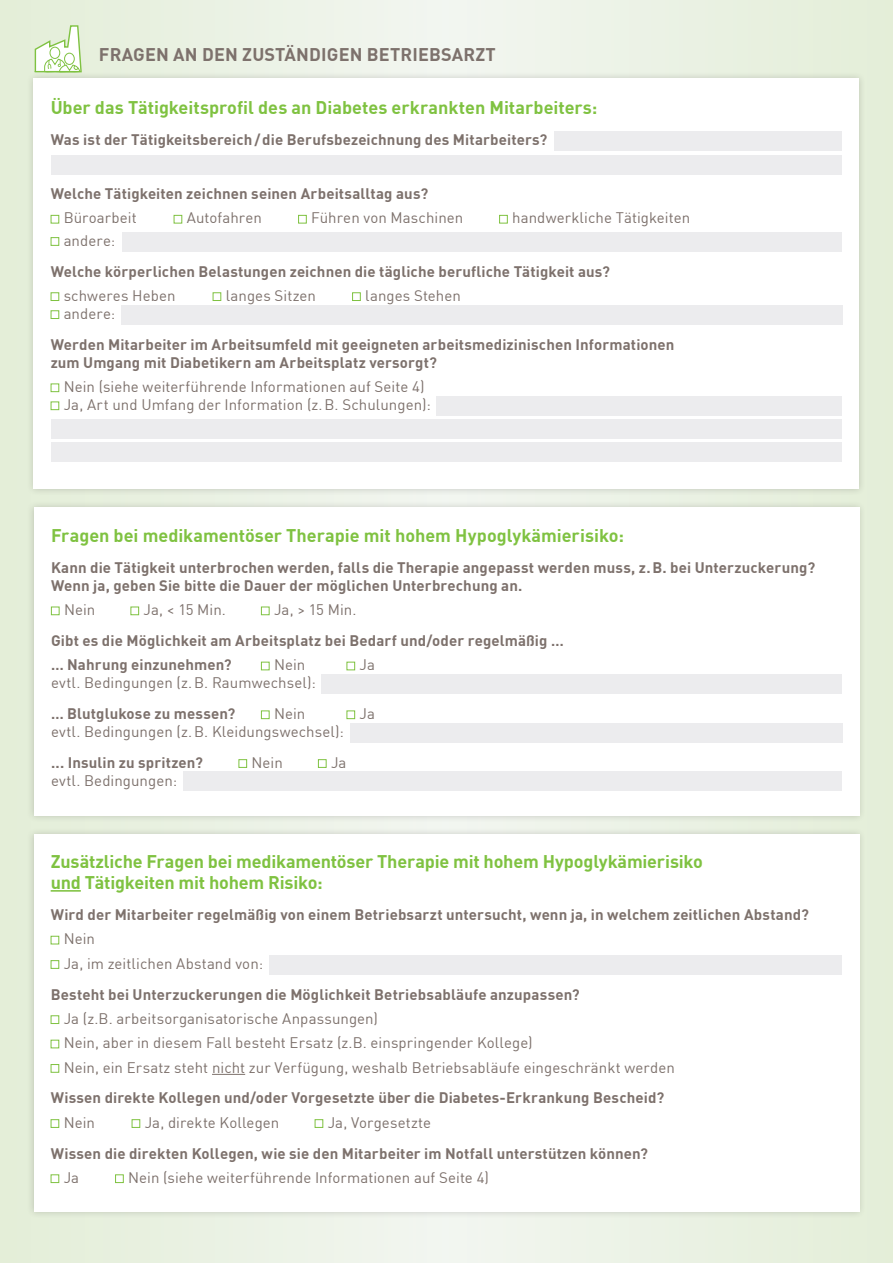
<style>
.page{position:relative;width:893px;height:1263px;background:#fff}
.page>*{position:absolute;margin:0;border:0;box-sizing:border-box;transform-origin:0 0}
.t1{font:700 18px/21px "DIN Pro";letter-spacing:-.005em;color:#7fc241}
.t2{font:700 18px "DIN Pro";letter-spacing:.01em;color:#7d716c}
.Copy{font:700 15px/18px "DIN Pro";letter-spacing:.01em;color:#7d716c}
.Copy-2{font:15px/18px "DIN Pro";letter-spacing:.005em;color:#7d716c}
</style>
<div class="page">
<div style="left:0;top:0;width:893px;height:1263px;background:linear-gradient(to right,#ebf2e4,#ebf2e4)"></div>
<div style="left:26px;top:71px;width:840px;height:425px;background:#231f20;opacity:.2"></div>
<div style="left:34px;top:79px;width:825px;height:410px;background:#fff"></div>
<div style="left:51px;top:215px;width:8px;height:8px;border:1px solid #7fc241"></div>
<div style="left:174px;top:215px;width:8px;height:8px;border:1px solid #7fc241"></div>
<div style="left:298px;top:215px;width:9px;height:8px;border:1px solid #7fc241"></div>
<div style="left:499px;top:215px;width:9px;height:8px;border:1px solid #7fc241"></div>
<div style="left:51px;top:237px;width:8px;height:9px;border:1px solid #7fc241"></div>
<div style="left:51px;top:292px;width:8px;height:9px;border:1px solid #7fc241"></div>
<div style="left:213px;top:292px;width:8px;height:9px;border:1px solid #7fc241"></div>
<div style="left:352px;top:292px;width:9px;height:9px;border:1px solid #7fc241"></div>
<div style="left:51px;top:310px;width:8px;height:9px;border:1px solid #7fc241"></div>
<div style="left:51px;top:383px;width:8px;height:9px;border:1px solid #7fc241"></div>
<div style="left:51px;top:401px;width:8px;height:9px;border:1px solid #7fc241"></div>
<div style="left:554px;top:132px;width:288px;height:19px;background:#ececee"></div>
<div style="left:51px;top:155px;width:791px;height:19px;background:#ececee"></div>
<div style="left:122px;top:232px;width:720px;height:19px;background:#ececee"></div>
<div style="left:121px;top:305px;width:721px;height:19px;background:#ececee"></div>
<div style="left:437px;top:396px;width:405px;height:19px;background:#ececee"></div>
<div style="left:51px;top:419px;width:791px;height:20px;background:#ececee"></div>
<div style="left:51px;top:443px;width:791px;height:19px;background:#ececee"></div>
<div style="left:27px;top:827px;width:839px;height:392px;background:#231f20;opacity:.2"></div>
<div style="left:34px;top:834px;width:825px;height:378px;background:#fff"></div>
<hr style="left:51px;top:890px;width:30px;height:2px;background:#7fc241">
<hr style="left:212px;top:1074px;width:33px;height:1px;background:#7d716c">
<div style="left:51px;top:936px;width:8px;height:8px;border:1px solid #7fc241"></div>
<div style="left:51px;top:960px;width:8px;height:9px;border:1px solid #7fc241"></div>
<div style="left:51px;top:1015px;width:8px;height:9px;border:1px solid #7fc241"></div>
<div style="left:51px;top:1040px;width:8px;height:8px;border:1px solid #7fc241"></div>
<div style="left:51px;top:1064px;width:8px;height:9px;border:1px solid #7fc241"></div>
<div style="left:51px;top:1119px;width:8px;height:9px;border:1px solid #7fc241"></div>
<div style="left:132px;top:1119px;width:8px;height:9px;border:1px solid #7fc241"></div>
<div style="left:315px;top:1119px;width:8px;height:9px;border:1px solid #7fc241"></div>
<div style="left:51px;top:1174px;width:8px;height:9px;border:1px solid #7fc241"></div>
<div style="left:115px;top:1174px;width:9px;height:9px;border:1px solid #7fc241"></div>
<div style="left:27px;top:500px;width:839px;height:323px;background:#231f20;opacity:.2"></div>
<div style="left:34px;top:508px;width:825px;height:308px;background:#fff"></div>
<div style="left:51px;top:607px;width:9px;height:8px;border:1px solid #7fc241"></div>
<div style="left:131px;top:607px;width:8px;height:8px;border:1px solid #7fc241"></div>
<div style="left:261px;top:607px;width:9px;height:8px;border:1px solid #7fc241"></div>
<div style="left:261px;top:662px;width:9px;height:8px;border:1px solid #7fc241"></div>
<div style="left:347px;top:662px;width:8px;height:8px;border:1px solid #7fc241"></div>
<div style="left:261px;top:710px;width:9px;height:9px;border:1px solid #7fc241"></div>
<div style="left:347px;top:710px;width:8px;height:9px;border:1px solid #7fc241"></div>
<div style="left:239px;top:759px;width:8px;height:9px;border:1px solid #7fc241"></div>
<div style="left:318px;top:759px;width:9px;height:9px;border:1px solid #7fc241"></div>
<div style="left:321px;top:674px;width:521px;height:19px;background:#ececee"></div>
<div style="left:350px;top:723px;width:492px;height:19px;background:#ececee"></div>
<div style="left:183px;top:772px;width:659px;height:19px;background:#ececee"></div>
<div style="left:270px;top:956px;width:572px;height:19px;background:#ececee"></div>
<svg style="left:33px;top:25px;width:50px;height:48px"></svg>
<p class="t2" style="left:99px;top:40px;width:398px">FRAGEN AN DEN ZUSTÄNDIGEN BETRIEBSARZT</p>
<p class="t1" style="left:51px;top:96px;width:548px">Über das Tätigkeitsprofil des an Diabetes erkrankten Mitarbeiters:</p>
<p class="Copy" style="left:51px;top:130px;width:498px">Was ist der Tätigkeitsbereich/die Berufsbezeichnung des Mitarbeiters?</p>
<p class="Copy" style="left:51px;top:184px;width:379px">Welche Tätigkeiten zeichnen seinen Arbeitsalltag aus?</p>
<p class="Copy-2" style="left:64px;top:208px;width:75px">Büroarbeit</p>
<p class="Copy-2" style="left:187px;top:208px;width:77px">Autofahren</p>
<p class="Copy-2" style="left:311px;top:208px;width:154px">Führen von Maschinen</p>
<p class="Copy-2" style="left:512px;top:208px;width:179px">handwerkliche Tätigkeiten</p>
<p class="Copy-2" style="left:64px;top:230px;width:53px">andere:</p>
<p class="Copy" style="left:51px;top:261px;width:561px">Welche körperlichen Belastungen zeichnen die tägliche berufliche Tätigkeit aus?</p>
<p class="Copy-2" style="left:64px;top:285px;width:113px">schweres Heben</p>
<p class="Copy-2" style="left:226px;top:285px;width:92px">langes Sitzen</p>
<p class="Copy-2" style="left:365px;top:285px;width:97px">langes Stehen</p>
<p class="Copy-2" style="left:64px;top:303px;width:53px">andere:</p>
<p class="Copy" style="left:51px;top:334px;width:625px">Werden Mitarbeiter im Arbeitsumfeld mit geeigneten arbeitsmedizinischen Informationen zum Umgang mit Diabetikern am Arbeitsplatz versorgt?</p>
<p class="Copy-2" style="left:64px;top:377px;width:369px">Nein (siehe weiterführende Informationen auf Seite 4)<br>Ja, Art und Umfang der Information (z.B. Schulungen):</p>
<p class="t1" style="left:51px;top:524px;width:574px">Fragen bei medikamentöser Therapie mit hohem Hypoglykämierisiko:</p>
<p class="Copy" style="left:51px;top:557px;width:766px">Kann die Tätigkeit unterbrochen werden, falls die Therapie angepasst werden muss, z.B. bei Unterzuckerung?<br>Wenn ja, geben Sie bitte die Dauer der möglichen Unterbrechung an.</p>
<p class="Copy-2" style="left:64px;top:600px;width:33px">Nein</p>
<p class="Copy-2" style="left:144px;top:600px;width:84px">Ja, &lt; 15 Min.</p>
<p class="Copy-2" style="left:274px;top:600px;width:84px">Ja, &gt; 15 Min.</p>
<p class="Copy" style="left:51px;top:630px;width:514px">Gibt es die Möglichkeit am Arbeitsplatz bei Bedarf und/oder regelmäßig …</p>
<p class="Copy" style="left:51px;top:655px;width:182px">… Nahrung einzunehmen?</p>
<p class="Copy-2" style="left:274px;top:655px;width:33px">Nein</p>
<p class="Copy-2" style="left:360px;top:655px;width:17px">Ja</p>
<p class="Copy-2" style="left:51px;top:673px;width:266px">evtl. Bedingungen (z.B. Raumwechsel):</p>
<p class="Copy" style="left:51px;top:704px;width:186px">… Blutglukose zu messen?</p>
<p class="Copy-2" style="left:274px;top:704px;width:33px">Nein</p>
<p class="Copy-2" style="left:360px;top:704px;width:17px">Ja</p>
<p class="Copy-2" style="left:51px;top:722px;width:294px">evtl. Bedingungen (z.B. Kleidungswechsel):</p>
<p class="Copy" style="left:51px;top:752px;width:153px">... Insulin zu spritzen?</p>
<p class="Copy-2" style="left:252px;top:752px;width:33px">Nein</p>
<p class="Copy-2" style="left:331px;top:752px;width:17px">Ja</p>
<p class="Copy-2" style="left:51px;top:770px;width:128px">evtl. Bedingungen:</p>
<p class="t1" style="left:51px;top:850px;width:654px">Zusätzliche Fragen bei medikamentöser Therapie mit hohem Hypoglykämierisiko und Tätigkeiten mit hohem Risiko:</p>
<p class="Copy" style="left:51px;top:905px;width:760px">Wird der Mitarbeiter regelmäßig von einem Betriebsarzt untersucht, wenn ja, in welchem zeitlichen Abstand?</p>
<p class="Copy-2" style="left:64px;top:929px;width:33px">Nein</p>
<p class="Copy-2" style="left:64px;top:953px;width:201px">Ja, im zeitlichen Abstand von:</p>
<p class="Copy" style="left:51px;top:984px;width:530px">Besteht bei Unterzuckerungen die Möglichkeit Betriebsabläufe anzupassen?</p>
<p class="Copy-2" style="left:64px;top:1008px;width:316px">Ja (z.B. arbeitsorganisatorische Anpassungen)</p>
<p class="Copy-2" style="left:64px;top:1033px;width:470px">Nein, aber in diesem Fall besteht Ersatz (z.B. einspringender Kollege)</p>
<p class="Copy-2" style="left:64px;top:1057px;width:613px">Nein, ein Ersatz steht nicht zur Verfügung, weshalb Betriebsabläufe eingeschränkt werden</p>
<p class="Copy" style="left:51px;top:1088px;width:615px">Wissen direkte Kollegen und/oder Vorgesetzte über die Diabetes-Erkrankung Bescheid?</p>
<p class="Copy-2" style="left:64px;top:1112px;width:33px">Nein</p>
<p class="Copy-2" style="left:145px;top:1112px;width:136px">Ja, direkte Kollegen</p>
<p class="Copy-2" style="left:328px;top:1112px;width:105px">Ja, Vorgesetzte</p>
<p class="Copy" style="left:51px;top:1143px;width:599px">Wissen die direkten Kollegen, wie sie den Mitarbeiter im Notfall unterstützen können?</p>
<p class="Copy-2" style="left:64px;top:1167px;width:17px">Ja</p>
<p class="Copy-2" style="left:128px;top:1167px;width:362px">Nein (siehe weiterführende Informationen auf Seite 4)</p>
</div>
